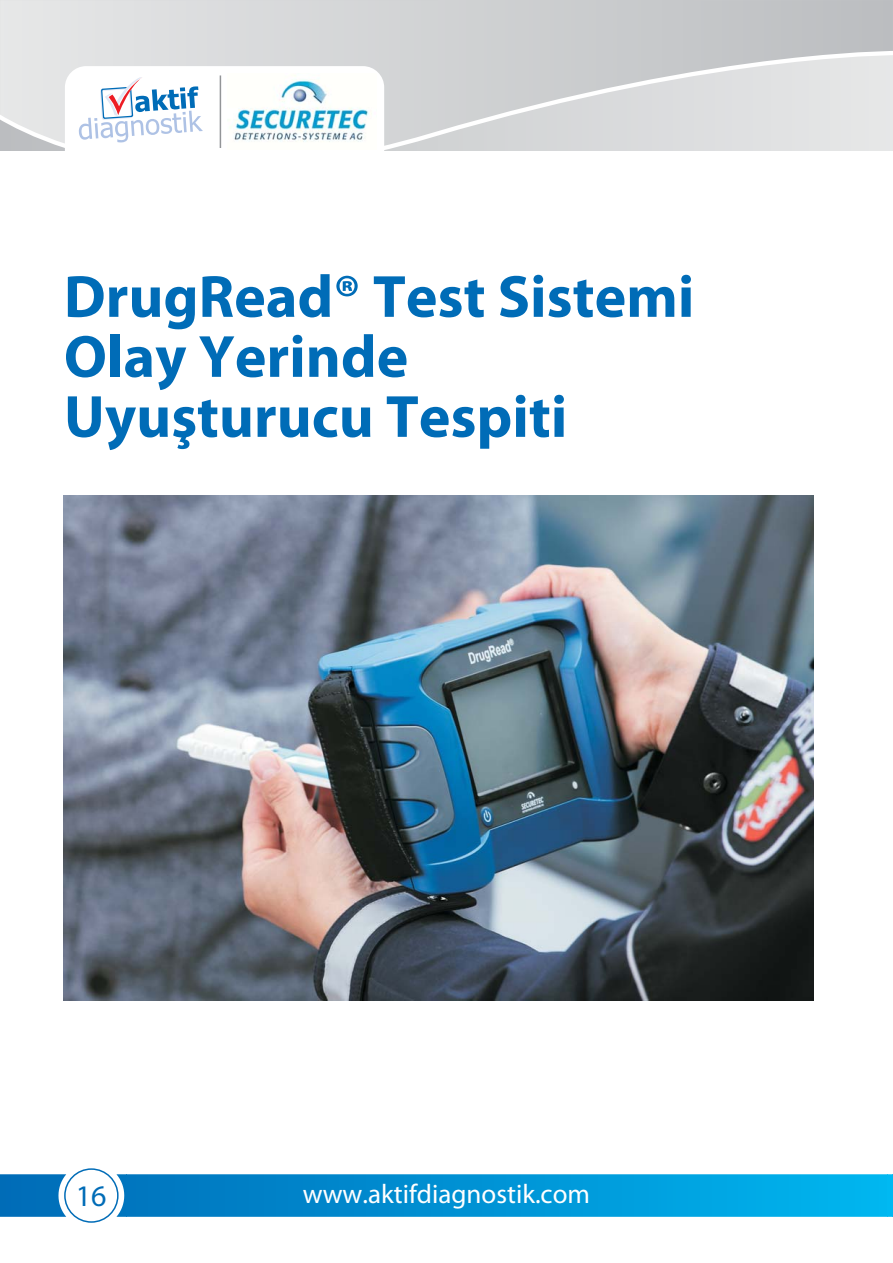
<style>
.page{position:relative;width:893px;height:1263px;background:#fff}
.page>*{position:absolute;margin:0;border:0;box-sizing:border-box;transform-origin:0 0}
.t1{font:700 60px/60px "Myriad Pro";color:#006cb7}
.t2{font:30px "Myriad Pro";color:#006cb7}
.t3{font:27px "Myriad Pro";color:#fff}
</style>
<div class="page">
<div style="left:0;top:1174px;width:6px;height:43px;background:#006cb7"></div>
<svg style="left:6px;top:1174px;width:881px;height:43px;background:#139ad7"></svg>
<div style="left:887px;top:1174px;width:6px;height:43px;background:#00b9f2"></div>
<div style="left:64px;top:1168px;width:55px;height:55px;border:2px solid #006cb7;border-radius:50%"></div>
<svg style="left:0;top:0;width:893px;height:150px;background:#d5d7d8"></svg>
<svg style="left:65px;top:66px;width:319px;height:84px"></svg>
<img style="left:227px;top:73px;width:149px;height:77px">
<hr style="left:220px;top:75px;width:1px;height:73px;background:#939598">
<img style="left:64px;top:496px;width:749px;height:504px">
<p class="t1" style="left:64px;top:272px;width:632px">DrugRead® Test Sistemi<br>Olay Yerinde<br>Uyuflturucu Tespiti</p>
<p class="t2" style="left:76px;top:1184px;width:32px">16</p>
<p class="t3" style="left:303px;top:1184px;width:289px">www.aktifdiagnostik.com</p>
</div>
